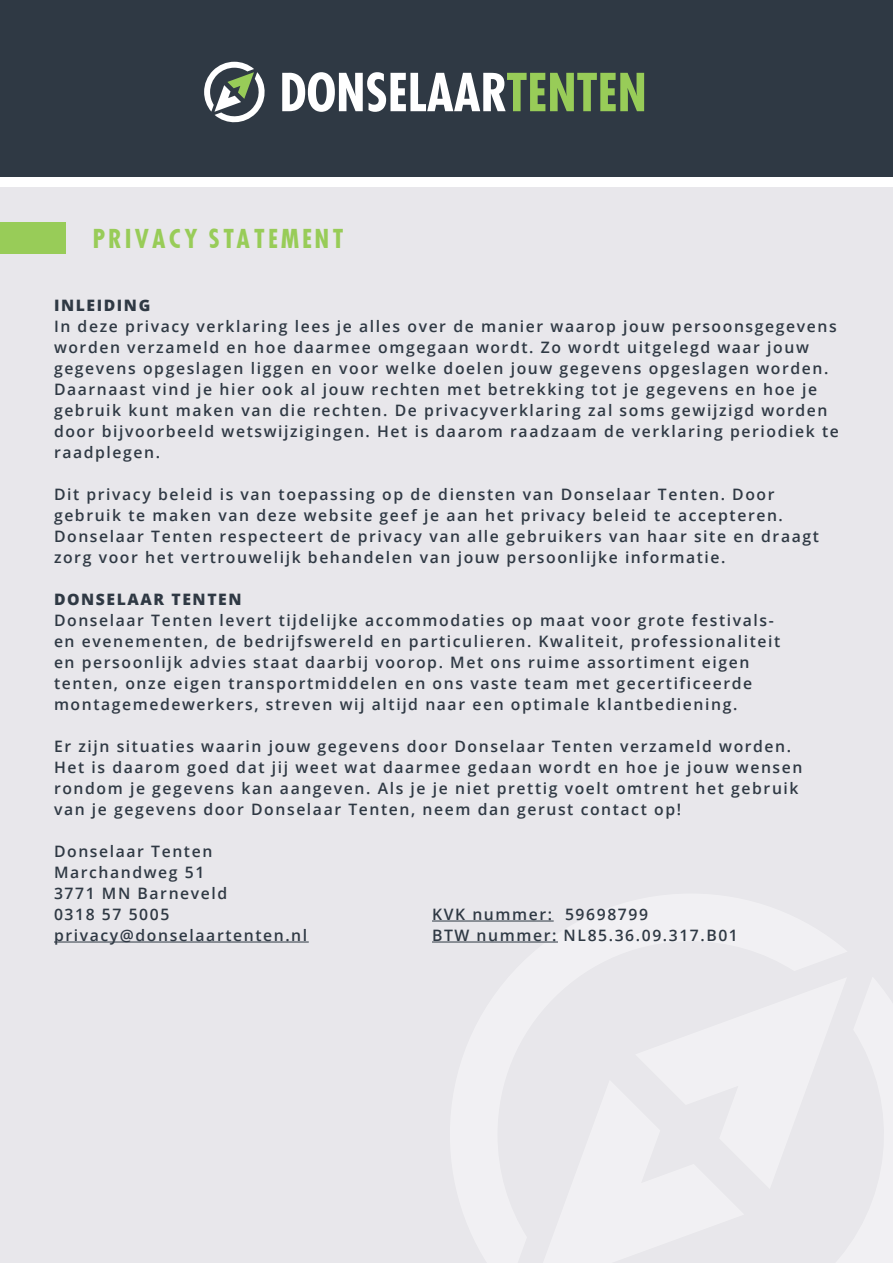
<style>
.page{position:relative;width:893px;height:1263px;background:#fff}
.page>*{position:absolute;margin:0;border:0;box-sizing:border-box;transform-origin:0 0}
.t1{font:700 25.5px "Futura Cond";letter-spacing:.1em;color:#98cc58}
.t2{font:600 15.75px/21px "Open Sans";letter-spacing:.1em;color:#2f3944}
.t3{font:800 15.75px "Open Sans";letter-spacing:.1em;color:#2f3944}
</style>
<div class="page">
<div style="left:0;top:187px;width:893px;height:1076px;background:#e8e7eb"></div>
<div style="left:0;top:0;width:893px;height:176px;background:#2f3944"></div>
<hr style="left:432px;top:921px;width:122px;height:1px;background:#2f3944">
<hr style="left:54px;top:942px;width:255px;height:1px;background:#2f3944">
<hr style="left:432px;top:942px;width:126px;height:1px;background:#2f3944">
<svg style="left:282px;top:72px;width:362px;height:40px"></svg>
<svg style="left:204px;top:62px;width:61px;height:60px"></svg>
<div style="left:0;top:223px;width:66px;height:31px;background:#98cc58"></div>
<h1 class="t1" style="left:92px;top:222px;width:253px">PRIVACY STATEMENT</h1>
<p class="t3" style="left:54px;top:293px;width:98px">INLEIDING</p>
<p class="t2" style="left:54px;top:315px;width:786px">In deze privacy verklaring lees je alles over de manier waarop jouw persoonsgegevens worden verzameld en hoe daarmee omgegaan wordt. Zo wordt uitgelegd waar jouw gegevens opgeslagen liggen en voor welke doelen jouw gegevens opgeslagen worden.<br>Daarnaast vind je hier ook al jouw rechten met betrekking tot je gegevens en hoe je gebruik kunt maken van die rechten. De privacyverklaring zal soms gewijzigd worden door bijvoorbeeld wetswijzigingen. Het is daarom raadzaam de verklaring periodiek te raadplegen.</p>
<p class="t2" style="left:54px;top:483px;width:766px">Dit privacy beleid is van toepassing op de diensten van Donselaar Tenten. Door gebruik te maken van deze website geef je aan het privacy beleid te accepteren.<br>Donselaar Tenten respecteert de privacy van alle gebruikers van haar site en draagt zorg voor het vertrouwelijk behandelen van jouw persoonlijke informatie.</p>
<p class="t3" style="left:54px;top:587px;width:189px">DONSELAAR TENTEN</p>
<p class="t2" style="left:54px;top:609px;width:728px">Donselaar Tenten levert tijdelijke accommodaties op maat voor grote festivals&shy;en evenementen, de bedrijfswereld en particulieren. Kwaliteit, professionaliteit en persoonlijk advies staat daarbij voorop. Met ons ruime assortiment eigen tenten, onze eigen transportmiddelen en ons vaste team met gecertificeerde montagemedewerkers, streven wij altijd naar een optimale klantbediening.</p>
<p class="t2" style="left:54px;top:735px;width:750px">Er zijn situaties waarin jouw gegevens door Donselaar Tenten verzameld worden.<br>Het is daarom goed dat jij weet wat daarmee gedaan wordt en hoe je jouw wensen rondom je gegevens kan aangeven. Als je je niet prettig voelt omtrent het gebruik van je gegevens door Donselaar Tenten, neem dan gerust contact op!</p>
<p class="t2" style="left:54px;top:840px;width:175px">Donselaar Tenten<br>Marchandweg 51<br>3771 MN Barneveld<br>0318 57 5005</p>
<p class="t2" style="left:432px;top:903px;width:217px">KVK nummer: 59698799</p>
<p class="t2" style="left:54px;top:924px;width:255px">privacy@donselaartenten.nl</p>
<p class="t2" style="left:432px;top:924px;width:307px">BTW nummer: NL85.36.09.317.B01</p>
</div>
